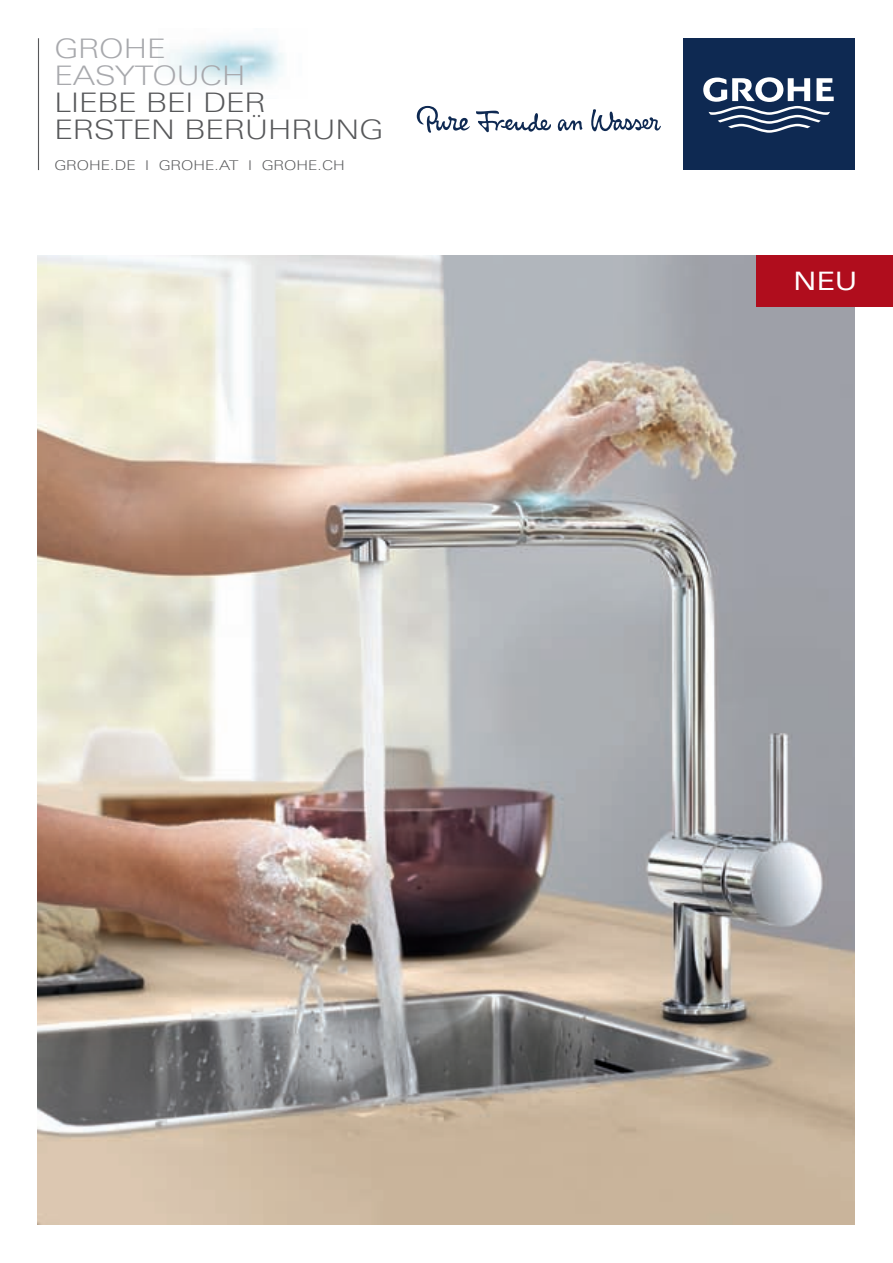
<style>
.page{position:relative;width:893px;height:1263px;background:#fff}
.page>*{position:absolute;margin:0;border:0;box-sizing:border-box;transform-origin:0 0}
.t1{font:300 27px/27px "Linotype Univers 340 Ex";color:#57585a}
.t2{font:300 27px/27px "Linotype Univers 340 Ex";color:#a8a9ad}
.t3{font:25.5px "Linotype Univers 440 Extended";color:#fff}
.t4{font:300 13.5px "Linotype Univers 340 Ex";color:#57585a}
</style>
<div class="page">
<img style="left:37px;top:255px;width:818px;height:970px">
<hr style="left:38px;top:38px;width:1px;height:132px;background:#57585a">
<div style="left:756px;top:255px;width:137px;height:51px;background:#b00d1d"></div>
<div style="left:684px;top:38px;width:171px;height:132px;background:#0e2952"></div>
<svg style="left:703px;top:77px;width:131px;height:56px"></svg>
<svg style="left:417px;top:106px;width:244px;height:27px"></svg>
<p class="t2" style="left:55px;top:34px;width:192px">GROHE<br>EASYTOUCH</p>
<p class="t1" style="left:55px;top:88px;width:330px">LIEBE BEI DER<br>ERSTEN BERÜHRUNG</p>
<p class="t4" style="left:55px;top:158px;width:292px">GROHE.DE I GROHE.AT I GROHE.CH</p>
<p class="t3" style="left:793px;top:266px;width:65px">NeU</p>
</div>
